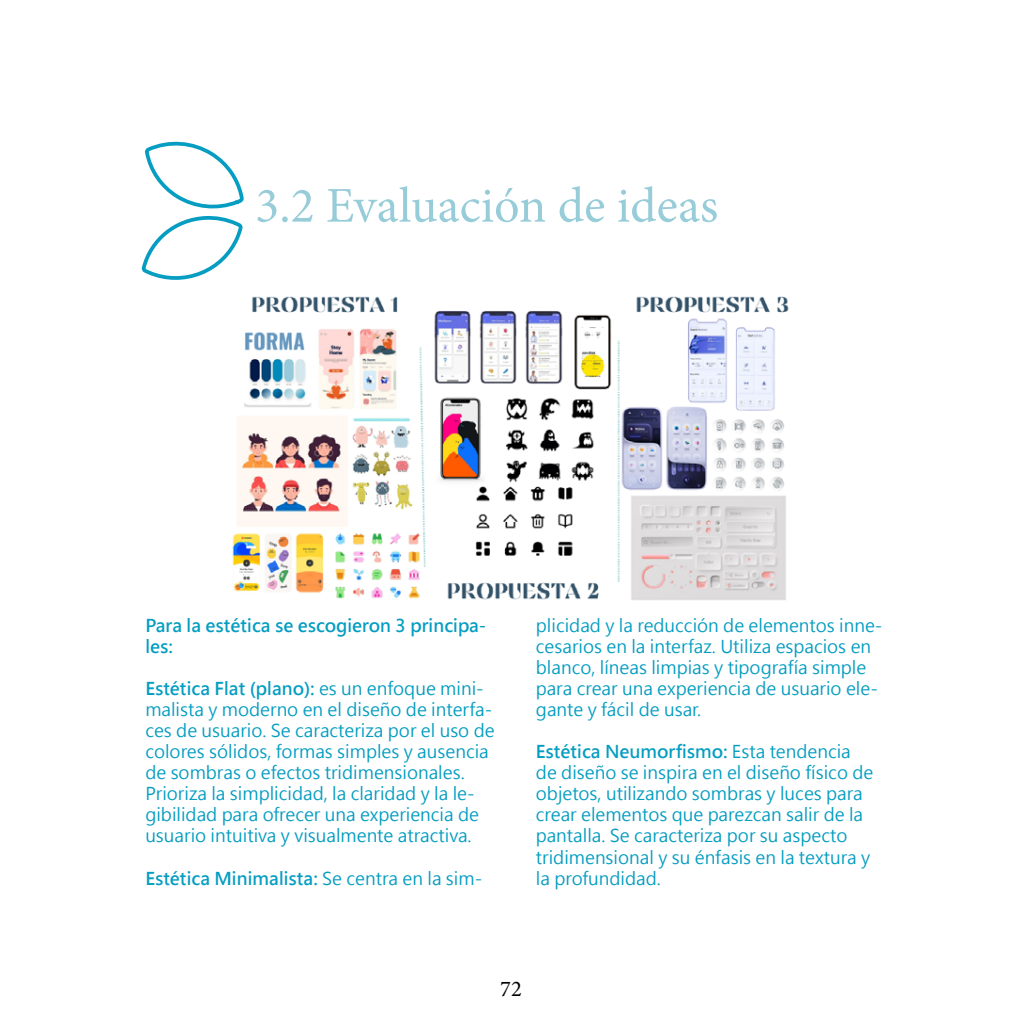
<style>
.page{position:relative;width:1028px;height:1028px;background:#fff}
.page>*{position:absolute;margin:0;border:0;box-sizing:border-box;transform-origin:0 0}
.t1{font:50px "Minion Pro";color:#97ccd9}
.t2{font:22.5px "Minion Pro";color:#000}
.t3{font:17.5px/21px "Microsoft Jheng Hei UI Regular";color:#059dc1}
.t4{font:17.5px/21px "Microsoft Jheng Hei UI Bold";color:#059dc1}
.s1{font-family:"Microsoft Jheng Hei UI Regular"}
</style>
<div class="page">
<svg style="left:141px;top:141px;width:103px;height:139px"></svg>
<img style="left:232px;top:296px;width:557px;height:304px">
<h1 class="t1" style="left:255px;top:172px;width:464px">3.2 Evaluación de ideas</h1>
<p class="t4" style="left:145px;top:615px;width:343px">Para la estética se escogieron 3 principa&shy;les:</p>
<p class="t4" style="left:145px;top:678px;width:340px">Estética Flat (plano): <span class="s1">es un enfoque mini-</span></p>
<p class="t3" style="left:145px;top:699px;width:351px">malista y moderno en el diseño de interfa&shy;ces de usuario. Se caracteriza por el uso de colores sólidos, formas simples y ausencia de sombras o efectos tridimensionales.<br>Prioriza la simplicidad, la claridad y la le&shy;gibilidad para ofrecer una experiencia de usuario intuitiva y visualmente atractiva.</p>
<p class="t4" style="left:145px;top:867px;width:338px">Estética Minimalista: <span class="s1">Se centra en la sim-</span></p>
<p class="t3" style="left:536px;top:615px;width:348px">plicidad y la reducción de elementos inne&shy;cesarios en la interfaz. Utiliza espacios en blanco, líneas limpias y tipografía simple para crear una experiencia de usuario ele&shy;gante y fácil de usar.</p>
<p class="t4" style="left:536px;top:741px;width:316px">Estética Neumorfismo: <span class="s1">Esta tendencia</span></p>
<p class="t3" style="left:536px;top:762px;width:339px">de diseño se inspira en el diseño físico de objetos, utilizando sombras y luces para crear elementos que parezcan salir de la pantalla. Se caracteriza por su aspecto tridimensional y su énfasis en la textura y la profundidad.</p>
<p class="t2" style="left:500px;top:974px;width:23px">72</p>
</div>
